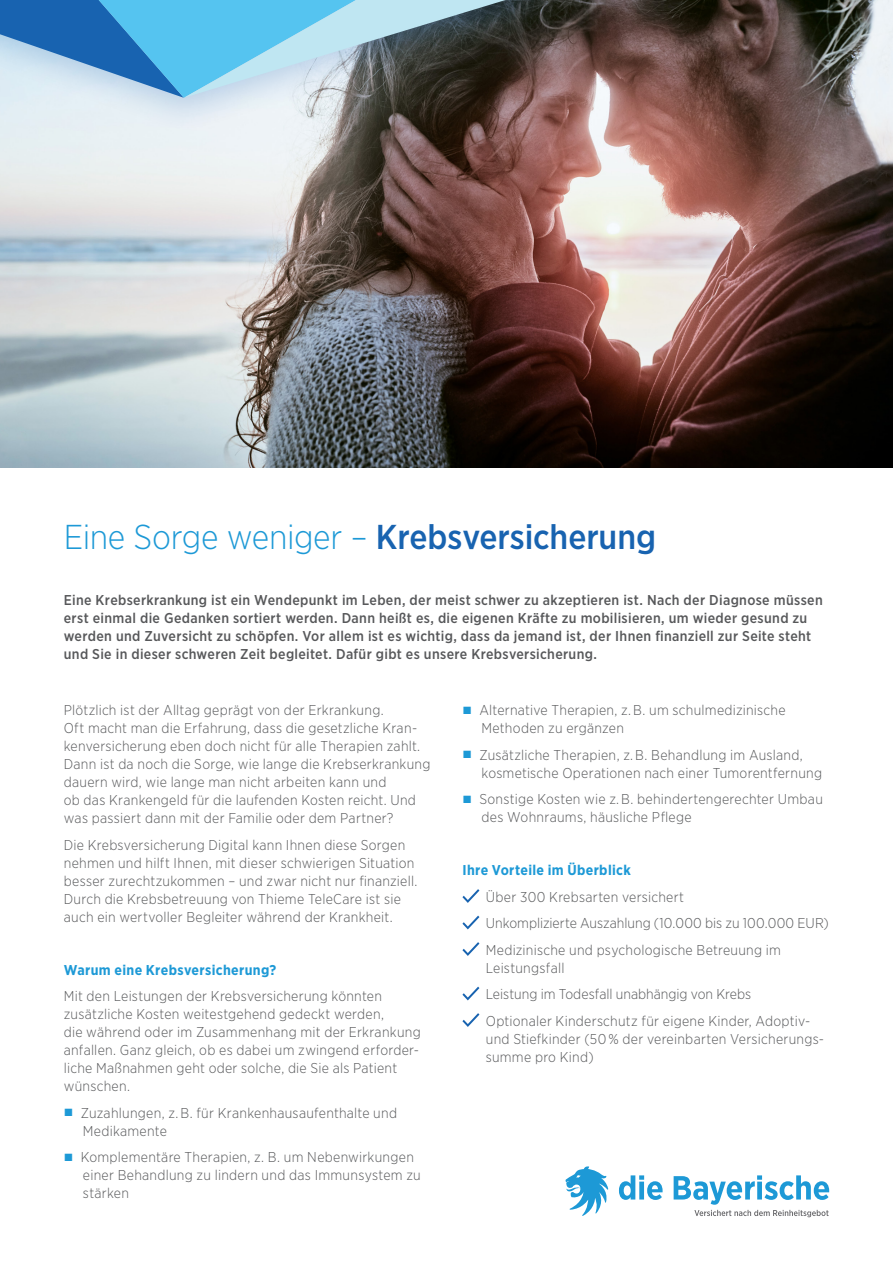
<style>
.page{position:relative;width:893px;height:1263px;background:#fff}
.page>*{position:absolute;margin:0;border:0;box-sizing:border-box;transform-origin:0 0}
.t1{font:300 34.5px "Gotham Narrow";letter-spacing:-.01em;color:#1d99d6}
.t2{font:300 14.25px/18px "Gotham Narrow";letter-spacing:.02em;color:#57585a}
.t3{font:500 14.25px/18px "Gotham Narrow";letter-spacing:.025em;color:#57585a}
.t4{font:300 14.25px "Gotham Narrow";color:#57585a}
.t5{font:700 14.25px "Gotham Narrow";letter-spacing:.025em;color:#1d99d6}
.s1{font-weight:500;color:#1863b0}
.s2{font-family:"Arial";font-weight:400;font-size:15.75px;color:#1d99d6}
</style>
<div class="page">
<img style="left:0;top:0;width:893px;height:468px">
<div style="left:0;top:0;width:568px;height:133px;background:#1863b0;opacity:.24"></div>
<svg style="left:0;top:0;width:505px;height:98px"></svg>
<svg style="left:462px;top:889px;width:17px;height:14px"></svg>
<svg style="left:462px;top:915px;width:17px;height:14px"></svg>
<svg style="left:462px;top:942px;width:17px;height:14px"></svg>
<svg style="left:462px;top:987px;width:17px;height:13px"></svg>
<svg style="left:462px;top:1013px;width:17px;height:14px"></svg>
<svg style="left:619px;top:1175px;width:44px;height:25px"></svg>
<svg style="left:674px;top:1175px;width:155px;height:42px"></svg>
<svg style="left:565px;top:1166px;width:44px;height:50px"></svg>
<p class="t1" style="left:64px;top:515px;width:594px">Eine Sorge weniger – <span class="s1">Krebsversicherung</span></p>
<p class="t3" style="left:64px;top:590px;width:760px">Eine Krebserkrankung ist ein Wendepunkt im Leben, der meist schwer zu akzeptieren ist. Nach der Diagnose müssen erst einmal die Gedanken sortiert werden. Dann heißt es, die eigenen Kräfte zu mobilisieren, um wieder gesund zu werden und Zuversicht zu schöpfen. Vor allem ist es wichtig, dass da jemand ist, der Ihnen finanziell zur Seite steht und Sie in dieser schweren Zeit begleitet. Dafür gibt es unsere Krebsversicherung.</p>
<p class="t2" style="left:64px;top:701px;width:368px">Plötzlich ist der Alltag geprägt von der Erkrankung.<br>Oft macht man die Erfahrung, dass die gesetzliche Kran&shy;kenversicherung eben doch nicht für alle Therapien zahlt.<br>Dann ist da noch die Sorge, wie lange die Krebserkrankung dauern wird, wie lange man nicht arbeiten kann und<br>ob das Krankengeld für die laufenden Kosten reicht. Und was passiert dann mit der Familie oder dem Partner?</p>
<p class="t2" style="left:64px;top:835px;width:355px">Die Krebsversicherung Digital kann Ihnen diese Sorgen nehmen und hilft Ihnen, mit dieser schwierigen Situation besser zurechtzukommen – und zwar nicht nur finanziell.<br>Durch die Krebsbetreuung von Thieme TeleCare ist sie auch ein wertvoller Begleiter während der Krankheit.</p>
<p class="t5" style="left:64px;top:960px;width:214px">Warum eine Krebsversicherung?</p>
<p class="t2" style="left:64px;top:987px;width:358px">Mit den Leistungen der Krebsversicherung könnten zusätzliche Kosten weitestgehend gedeckt werden,<br>die während oder im Zusammenhang mit der Erkrankung anfallen. Ganz gleich, ob es dabei um zwingend erforder&shy;liche Maßnahmen geht oder solche, die Sie als Patient wünschen.</p>
<p class="t2" style="left:83px;top:1103px;width:316px;text-indent:-19px"><span class="s2">■</span> Zuzahlungen, z. B. für Krankenhausaufenthalte und<br>Medikamente</p>
<p class="t2" style="left:83px;top:1148px;width:339px;text-indent:-19px"><span class="s2">■</span> Komplementäre Therapien, z. B. um Nebenwirkungen einer Behandlung zu lindern und das Immunsystem zu stärken</p>
<p class="t2" style="left:482px;top:701px;width:305px;text-indent:-19px"><span class="s2">■</span> Alternative Therapien, z. B. um schulmedizinische<br>Methoden zu ergänzen</p>
<p class="t2" style="left:482px;top:745px;width:342px;text-indent:-19px"><span class="s2">■</span> Zusätzliche Therapien, z. B. Behandlung im Ausland, kosmetische Operationen nach einer Tumorentfernung</p>
<p class="t2" style="left:482px;top:790px;width:343px;text-indent:-19px"><span class="s2">■</span> Sonstige Kosten wie z. B. behindertengerechter Umbau des Wohnraums, häusliche Pflege</p>
<p class="t5" style="left:462px;top:861px;width:170px">Ihre Vorteile im Überblick</p>
<p class="t2" style="left:486px;top:887px;width:200px">Über 300 Krebsarten versichert</p>
<p class="t4" style="left:486px;top:914px;width:344px">Unkomplizierte Auszahlung (10.000 bis zu 100.000 EUR)</p>
<p class="t2" style="left:486px;top:940px;width:297px">Medizinische und psychologische Betreuung im<br>Leistungsfall</p>
<p class="t4" style="left:486px;top:985px;width:267px">Leistung im Todesfall unabhängig von Krebs</p>
<p class="t2" style="left:486px;top:1011px;width:340px">Optionaler Kinderschutz für eigene Kinder, Adoptiv&shy;und Stiefkinder (50 % der vereinbarten Versicherungs&shy;summe pro Kind)</p>
</div>
